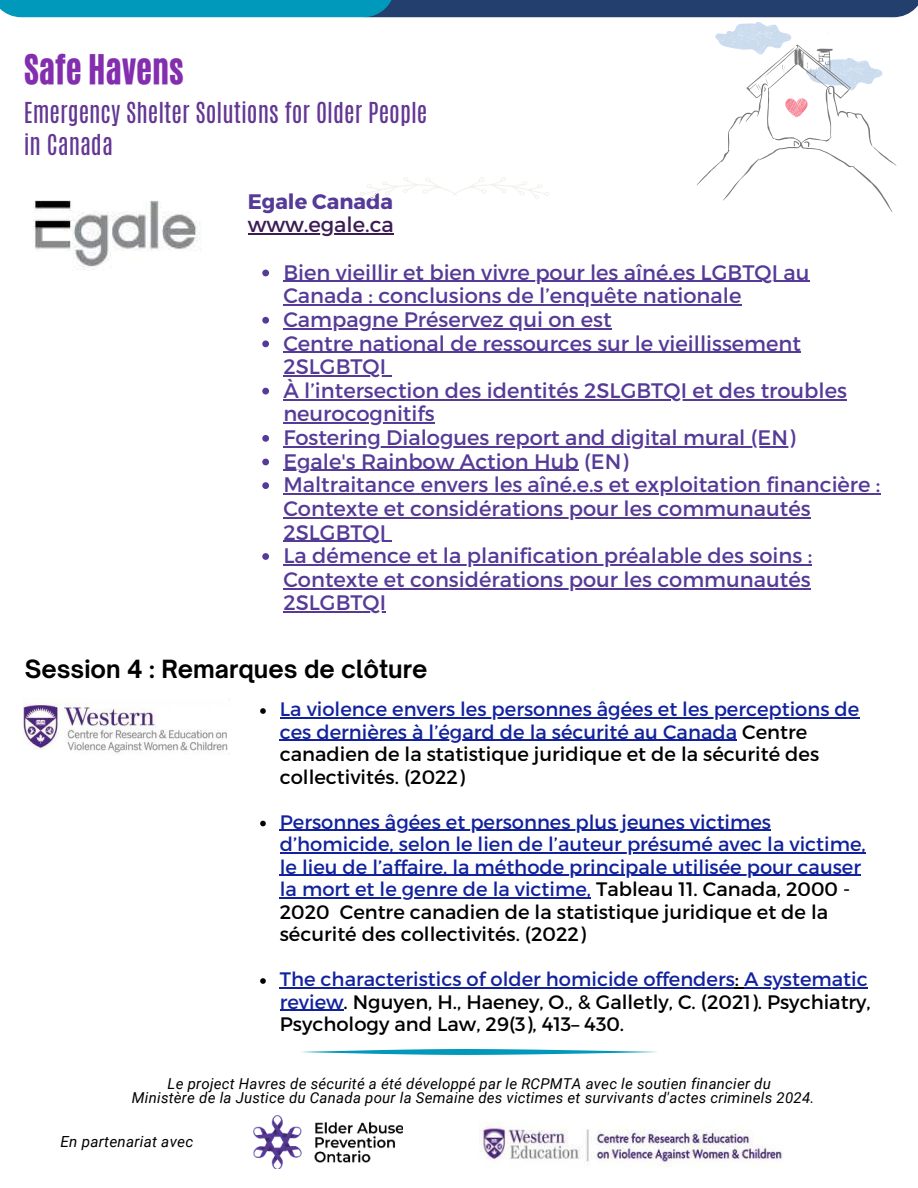
<style>
.page{position:relative;width:918px;height:1188px;background:#fff}
.page>*{position:absolute;margin:0;border:0;box-sizing:border-box;transform-origin:0 0}
.t1{font:34.35px "CA Generated";color:#832eae}
.t2{font:24.15px/32.5px "Antonio";color:#633793}
.t3{font:700 24px "Open Sauce One";color:#000}
.t4{font:21px/23.7px "Montserrat";color:#553a97}
.t5{font:21px "Montserrat";color:#3c1c55}
.t6{font:700 21px "Montserrat";color:#553a97}
.t7{font:19.5px/22.5px "Montserrat";color:#12229d}
.t8{font:19.5px/22.5px "Montserrat";color:#000}
.t9{font:italic 15.3px "Roboto";letter-spacing:.015em;color:#000}
.t10{font:italic 15px/14.7px "Roboto";letter-spacing:.015em;color:#000;text-align:center}
.s1{color:#000}
.s2{color:#12229d}
</style>
<div class="page">
<hr style="left:248px;top:234px;width:60px;height:1px;background:#3c1c55">
<hr style="left:308px;top:234px;width:86px;height:1px;background:#3c1c55">
<svg style="left:262px;top:270px;width:7px;height:6px"></svg>
<hr style="left:283px;top:281px;width:527px;height:1px;background:#553a97">
<hr style="left:283px;top:304px;width:458px;height:2px;background:#553a97">
<svg style="left:262px;top:317px;width:7px;height:7px"></svg>
<hr style="left:283px;top:328px;width:329px;height:1px;background:#553a97">
<svg style="left:262px;top:340px;width:7px;height:7px"></svg>
<hr style="left:283px;top:352px;width:518px;height:1px;background:#553a97">
<hr style="left:283px;top:375px;width:103px;height:1px;background:#553a97">
<svg style="left:262px;top:388px;width:7px;height:6px"></svg>
<hr style="left:283px;top:399px;width:564px;height:1px;background:#553a97">
<hr style="left:283px;top:423px;width:152px;height:1px;background:#553a97">
<svg style="left:262px;top:435px;width:7px;height:7px"></svg>
<hr style="left:283px;top:446px;width:463px;height:1px;background:#553a97">
<hr style="left:746px;top:446px;width:49px;height:1px;background:#553a97">
<svg style="left:262px;top:459px;width:7px;height:6px"></svg>
<hr style="left:283px;top:470px;width:296px;height:1px;background:#553a97">
<svg style="left:262px;top:482px;width:7px;height:7px"></svg>
<hr style="left:283px;top:493px;width:597px;height:2px;background:#553a97">
<hr style="left:283px;top:517px;width:528px;height:1px;background:#553a97">
<hr style="left:283px;top:541px;width:103px;height:1px;background:#553a97">
<svg style="left:262px;top:553px;width:7px;height:7px"></svg>
<hr style="left:283px;top:564px;width:529px;height:1px;background:#553a97">
<hr style="left:283px;top:588px;width:528px;height:1px;background:#553a97">
<hr style="left:283px;top:612px;width:103px;height:1px;background:#553a97">
<svg style="left:360px;top:177px;width:189px;height:22px"></svg>
<svg style="left:696px;top:22px;width:201px;height:190px"></svg>
<div style="left:337px;top:0;width:581px;height:17px;background:#223f6d"></div>
<div style="left:0;top:0;width:395px;height:17px;background:#0199bb"></div>
<img style="left:33px;top:200px;width:167px;height:70px">
<svg style="left:260px;top:708px;width:6px;height:6px"></svg>
<hr style="left:280px;top:717px;width:579px;height:1px;background:#12229d">
<hr style="left:280px;top:740px;width:457px;height:1px;background:#12229d">
<svg style="left:260px;top:821px;width:6px;height:5px"></svg>
<hr style="left:280px;top:830px;width:491px;height:1px;background:#12229d">
<hr style="left:280px;top:852px;width:586px;height:1px;background:#12229d">
<hr style="left:280px;top:875px;width:581px;height:1px;background:#12229d">
<hr style="left:280px;top:897px;width:307px;height:1px;background:#12229d">
<svg style="left:260px;top:978px;width:6px;height:6px"></svg>
<hr style="left:280px;top:987px;width:455px;height:1px;background:#12229d">
<hr style="left:744px;top:987px;width:124px;height:1px;background:#12229d">
<hr style="left:280px;top:1010px;width:64px;height:1px;background:#12229d">
<img style="left:24px;top:698px;width:206px;height:56px">
<img style="left:479px;top:1122px;width:304px;height:45px">
<img style="left:253px;top:1116px;width:150px;height:53px">
<svg style="left:301px;top:1049px;width:356px;height:6px"></svg>
<h1 class="t1" style="left:24px;top:44px;width:161px">Safe Havens</h1>
<p class="t2" style="left:24px;top:96px;width:405px">Emergency Shelter Solutions for Older People in Canada</p>
<p class="t6" style="left:248px;top:188px;width:147px">Egale Canada</p>
<p class="t5" style="left:248px;top:212px;width:148px">www.egale.ca</p>
<p class="t4" style="left:283px;top:260px;width:599px">Bien vieillir et bien vivre pour les aîné.es LGBTQI au Canada : conclusions de l’enquête nationale<br>Campagne Préservez qui on est<br>Centre national de ressources sur le vieillissement 2SLGBTQI<br>À l’intersection des identités 2SLGBTQI et des troubles neurocognitifs<br>Fostering Dialogues report and digital mural (EN)<br>Egale's Rainbow Action Hub (EN)<br>Maltraitance envers les aîné.e.s et exploitation financière :<br>Contexte et considérations pour les communautés 2SLGBTQI<br>La démence et la planification préalable des soins :<br>Contexte et considérations pour les communautés 2SLGBTQI</p>
<p class="t3" style="left:25px;top:654px;width:404px">Session 4 : Remarques de clôture</p>
<p class="t7" style="left:280px;top:698px;width:581px">La violence envers les personnes âgées et les perceptions de ces dernières à l’égard de la sécurité au Canada <span class="s1">Centre canadien de la statistique juridique et de la sécurité des collectivités. (2022)</span></p>
<p class="t7" style="left:280px;top:810px;width:587px">Personnes âgées et personnes plus jeunes victimes d’homicide, selon le lien de l’auteur présumé avec la victime, le lieu de l’affaire, la méthode principale utilisée pour causer la mort et le genre de la victime, <span class="s1">Tableau 11. Canada, 2000 - 2020 Centre canadien de la statistique juridique et de la sécurité des collectivités. (2022)</span></p>
<p class="t8" style="left:280px;top:968px;width:592px"><span class="s2">The characteristics of older homicide offenders</span>: <span class="s2">A systematic review</span>. Nguyen, H., Haeney, O., &amp; Galletly, C. (2021). Psychiatry,<br>Psychology and Law, 29(3), 413– 430.</p>
<p class="t10" style="left:132px;top:1075px;width:684px">Le project Havres de sécurité a été développé par le RCPMTA avec le soutien financier du<br>Ministère de la Justice du Canada pour la Semaine des victimes et survivants d'actes criminels 2024.</p>
<p class="t9" style="left:60px;top:1131px;width:134px">En partenariat avec</p>
</div>
